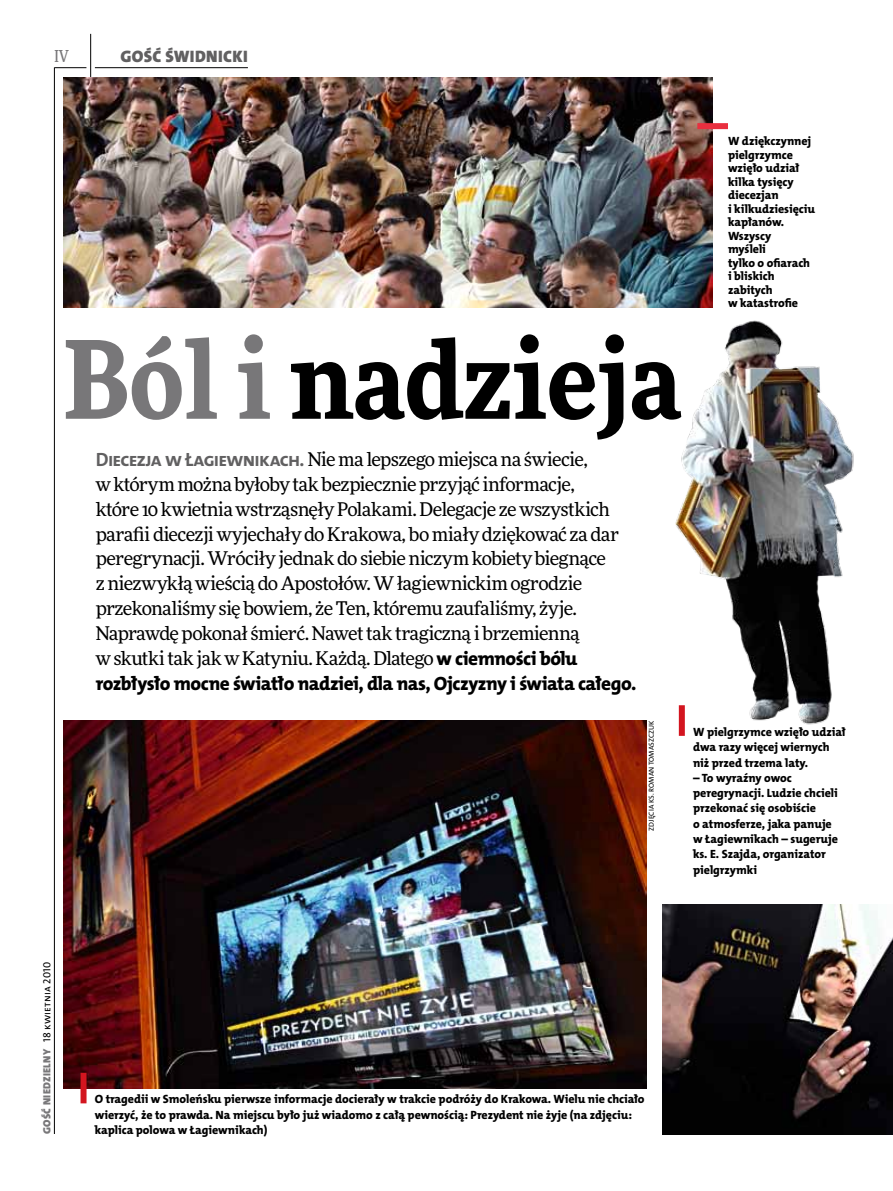
<style>
.page{position:relative;width:893px;height:1191px;background:#fff}
.page>*{position:absolute;margin:0;border:0;box-sizing:border-box;transform-origin:0 0}
.t1{font:900 108px "Freeday Narrow";color:#000}
.t2{font:19.35px "The Mix HP8 Ex Bld";letter-spacing:-.03em;color:#000}
.t3{font:18.9px/24.9px "Freeday News";letter-spacing:-.035em;color:#000}
.t4{font:16.65px "The Mix HP9 Blk";letter-spacing:.02em;color:#616061}
.t5{font:500 16.5px "Freeday Narrow";color:#787779;scale:.9 1}
.t6{font:12px/13.5px "The Mix HP8 Ex Bld";letter-spacing:-.005em;color:#000}
.t7{font:10.5px "The Mix HP9 Blk";letter-spacing:.025em;color:#787779}
.t8{font:7.2px "The Mix HP5 Plain";letter-spacing:.005em;color:#000}
.s1{color:#787779}
.s2{font-family:"The Mix HP7 Bld";font-size:19.35px;color:#616061}
.s3{font-family:"The Mix HP8 Ex Bld";font-size:19.35px}
.s4{font-family:"The Mix HP5 Plain";color:#000}
</style>
<div class="page">
<hr style="left:54px;top:67px;width:1px;height:1067px;background:#000">
<hr style="left:90px;top:34px;width:1px;height:43px;background:#000">
<hr style="left:54px;top:67px;width:32px;height:1px;background:#000">
<hr style="left:95px;top:67px;width:153px;height:1px;background:#000">
<img style="left:64px;top:720px;width:583px;height:368px">
<img style="left:644px;top:320px;width:210px;height:411px">
<img style="left:662px;top:904px;width:231px;height:230px">
<div style="left:81px;top:1072px;width:6px;height:31px;background:#d3151f"></div>
<div style="left:679px;top:705px;width:6px;height:31px;background:#d3151f"></div>
<img style="left:64px;top:77px;width:649px;height:230px">
<div style="left:697px;top:123px;width:31px;height:6px;background:#e92f3f"></div>
<h3 class="t5" style="left:54px;top:46px;width:17px">IV</h3>
<h3 class="t4" style="left:120px;top:46px;width:129px">GOŚĆ ŚWIDNICKI</h3>
<h1 class="t1" style="left:64px;top:309px;width:619px"><span class="s1">Ból i</span> nadzieja</h1>
<p class="t3" style="left:96px;top:446px;width:525px"><span class="s2">Diecezja w Łagiewnikach.</span> Nie ma lepszego miejsca na świecie,<br>w którym można byłoby tak bezpiecznie przyjąć informacje, które 10 kwietnia wstrząsnęły Polakami. Delegacje ze wszystkich parafii diecezji wyjechały do Krakowa, bo miały dziękować za dar peregrynacji. Wróciły jednak do siebie niczym kobiety biegnące z niezwykłą wieścią do Apostołów. W łagiewnickim ogrodzie przekonaliśmy się bowiem, że Ten, któremu zaufaliśmy, żyje.<br>Naprawdę pokonał śmierć. Nawet tak tragiczną i brzemienną<br>w skutki tak jak w Katyniu. Każdą. Dlatego <span class="s3">w ciemności bólu</span></p>
<h2 class="t2" style="left:96px;top:671px;width:542px">rozbłysło mocne światło nadziei, dla nas, Ojczyzny i świata całego.</h2>
<p class="t8" style="left:647px;top:830px;width:111px;rotate:-90deg">zdjęcia Ks. Roman Tomaszczuk</p>
<p class="t6" style="left:728px;top:134px;width:89px">W dziękczynnej pielgrzymce wzięło udział kilka tysięcy diecezjan<br>i kilkudziesięciu kapłanów.<br>Wszyscy<br>myśleli<br>tylko o ofiarach i bliskich zabitych<br>w katastrofie</p>
<p class="t6" style="left:693px;top:724px;width:154px;line-height:15.3px">W pielgrzymce wzięło udział dwa razy więcej wiernych niż przed trzema laty.</p>
<p class="t6" style="left:693px;top:770px;width:146px;line-height:15.3px">– To wyraźny owoc peregrynacji. Ludzie chcieli przekonać się osobiście<br>o atmosferze, jaka panuje w Łagiewnikach – sugeruje ks. E. Szajda, organizator pielgrzymki</p>
<p class="t7" style="left:40px;top:1134px;width:173px;rotate:-90deg">GOŚĆ NIEDZIELNY <span class="s4">18 kwietnia 2010</span></p>
<p class="t6" style="left:95px;top:1091px;width:551px;line-height:15.3px">O tragedii w Smoleńsku pierwsze informacje docierały w trakcie podróży do Krakowa. Wielu nie chciało wierzyć, że to prawda. Na miejscu było już wiadomo z całą pewnością: Prezydent nie żyje (na zdjęciu: kaplica polowa w Łagiewnikach)</p>
</div>
